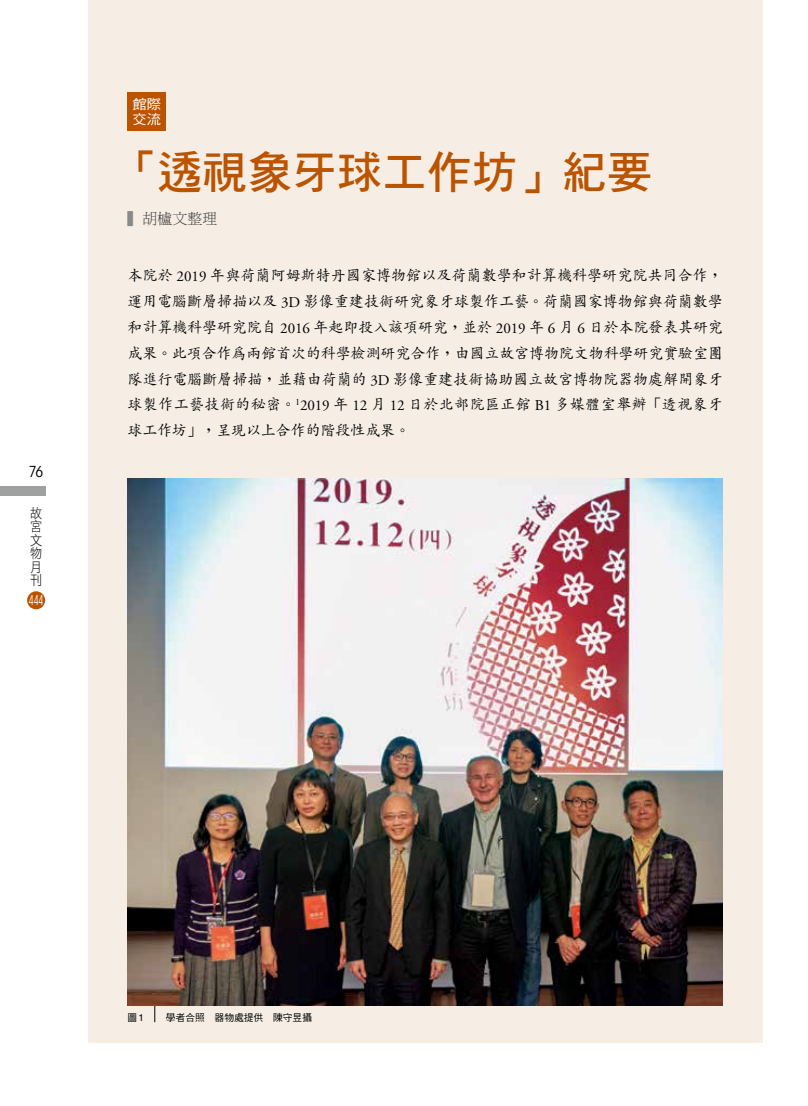
<style>
.page{position:relative;width:808px;height:1106px;background:#fff}
.page>*{position:absolute;margin:0;border:0;box-sizing:border-box;transform-origin:0 0}
.t1{font:45px "DF Hei Std W7";color:#bb5400}
.t2{font:500 15px/26px "AR Kai B5";letter-spacing:.025em;color:#000;text-align:justify}
.t3{font:15px "DF Ming Std W3";color:#3e3a39}
.t4{font:condensed 15px "ITC Avant Garde Std";color:#000}
.t5{font:13.5px/13.5px "DF Hei Std W3";color:#000;scale:.9 1}
.t6{font:13.5px/15px "DF Hei Std W5";color:#fff;scale:1.05 1}
.t7{font:condensed 13.5px "ITC Avant Garde Std";color:#fff;scale:.7 1}
.t8{font:9.75px "DF Hei Std W5";color:#000}
.s1{color:#898989}
.s2{font-family:"Adobe Garamond Pro";font-weight:400}
.s3{font-family:"Helvetica"}
</style>
<div class="page">
<div style="left:88px;top:0;width:674px;height:1042px;background:#f6eee5"></div>
<div style="left:128px;top:93px;width:38px;height:38px;background:#bb5400"></div>
<div style="left:27px;top:591px;width:18px;height:18px;background:#bb5400;border-radius:50%"></div>
<div style="left:0;top:487px;width:46px;height:9px;background:#9fa0a0"></div>
<hr style="left:155px;top:925px;width:1px;height:97px;background:#000">
<img style="left:128px;top:478px;width:595px;height:527px">
<p class="t4" style="left:29px;top:463px;width:16px">76</p>
<p class="t5" style="left:30px;top:506px;width:15px">故宮文物月刊</p>
<p class="t7" style="left:29px;top:592px;width:23px">444</p>
<p class="t6" style="left:132px;top:97px;width:29px">館際交流</p>
<h1 class="t1" style="left:116px;top:147px;width:537px">「透視象牙球工作坊」紀要</h1>
<p class="t3" style="left:128px;top:211px;width:91px"><span class="s1">▍</span>胡櫨文整理</p>
<p class="t2" style="left:127px;top:262px;width:597px">本院於 <span class="s2">2019</span> 年與荷蘭阿姆斯特丹國家博物館以及荷蘭數學和計算機科學研究院共同合作，運用電腦斷層掃描以及 <span class="s2">3D</span> 影像重建技術研究象牙球製作工藝。荷蘭國家博物館與荷蘭數學和計算機科學研究院自 <span class="s2">2016</span> 年起即投入該項研究，並於 <span class="s2">2019</span> 年 <span class="s2">6</span> 月 <span class="s2">6</span> 日於本院發表其研究成果。此項合作為兩館首次的科學檢測研究合作，由國立故宮博物院文物科學研究實驗室團隊進行電腦斷層掃描，並藉由荷蘭的 <span class="s2">3D</span> 影像重建技術協助國立故宮博物院器物處解開象牙球製作工藝技術的秘密。<sup>1</sup><span class="s2">2019</span> 年 <span class="s2">12</span> 月 <span class="s2">12</span> 日於北部院區正館 <span class="s2">B1</span> 多媒體室舉辦「透視象牙球工作坊」，呈現以上合作的階段性成果。</p>
<p class="t8" style="left:128px;top:1011px;width:18px">圖<span class="s3">1</span></p>
<p class="t8" style="left:166px;top:1011px;width:148px">學者合照　器物處提供　陳守昱攝</p>
</div>
